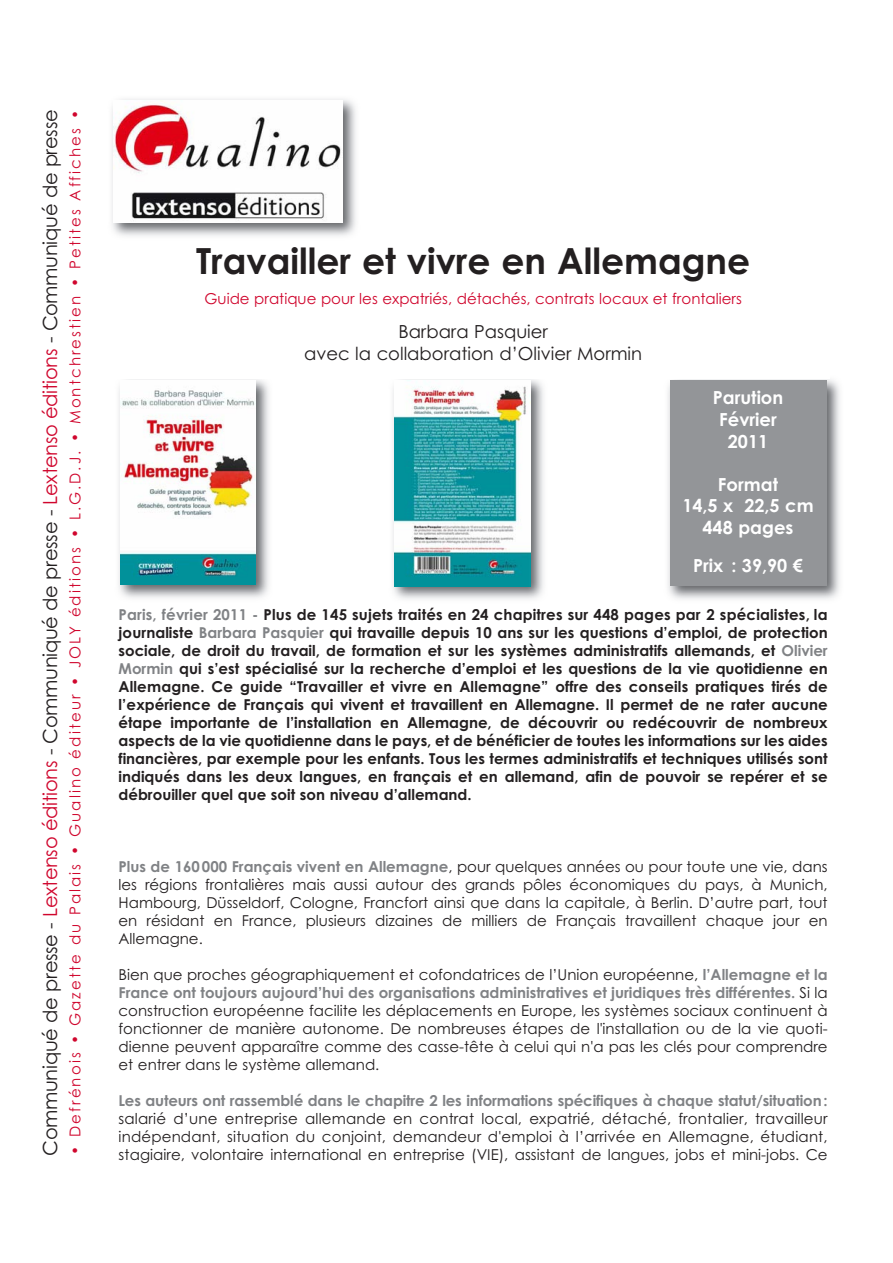
<style>
.page{position:relative;width:893px;height:1263px;background:#fff}
.page>*{position:absolute;margin:0;border:0;box-sizing:border-box;transform-origin:0 0}
.t1{font:700 36px "Century Gothic";color:#231f20}
.t2{font:19.5px "Century Gothic";letter-spacing:-.015em;color:#231f20}
.t3{font:700 18px/21.6px "Century Gothic";color:#fff;text-align:center}
.t4{font:18px/21.6px "Century Gothic";color:#231f20;text-align:center}
.t5{font:15px/18px "Century Gothic";color:#231f20;text-align:justify}
.t6{font:700 15px/18px "Century Gothic";color:#231f20;text-align:justify}
.t7{font:15px "Century Gothic";letter-spacing:.14em;color:#d0062d}
.t8{font:700 15px "Century Gothic";letter-spacing:-.01em;color:#808285}
.t9{font:15px "Century Gothic";color:#d0062d}
.s1{color:#d0062d}
.s2{color:#808285}
.s3{font-weight:700;color:#808285}
</style>
<div class="page">
<img style="left:112px;top:99px;width:244px;height:137px">
<img style="left:114px;top:101px;width:228px;height:122px">
<img style="left:119px;top:379px;width:150px;height:219px">
<img style="left:120px;top:380px;width:135px;height:205px">
<img style="left:393px;top:379px;width:151px;height:220px">
<img style="left:395px;top:380px;width:136px;height:206px">
<img style="left:668px;top:379px;width:172px;height:220px">
<div style="left:670px;top:380px;width:156px;height:206px;background:#939598"></div>
<h2 class="t2" style="left:39px;top:1156px;width:1048px;rotate:-90deg">Communiqué de presse - <span class="s1">Lextenso éditions</span> - Communiqué de presse - <span class="s1">Lextenso éditions</span> - Communiqué de presse</h2>
<p class="t7" style="left:67px;top:1155px;width:1046px;rotate:-90deg">• Defrénois • Gazette du Palais • Gualino éditeur • JOLY éditions • L.G.D.J. • Montchrestien • Petites Affiches •</p>
<h1 class="t1" style="left:196px;top:241px;width:556px">Travailler et vivre en Allemagne</h1>
<p class="t9" style="left:204px;top:290px;width:539px">Guide pratique pour les expatriés, détachés, contrats locaux et frontaliers</p>
<p class="t4" style="left:304px;top:321px;width:340px">Barbara Pasquier<br>avec la collaboration d’Olivier Mormin</p>
<p class="t3" style="left:713px;top:387px;width:72px">Parution<br>Février<br>2011</p>
<p class="t3" style="left:682px;top:474px;width:133px">Format<br>14,5 x 22,5 cm<br>448 pages</p>
<p class="t3" style="left:693px;top:555px;width:111px">Prix : 39,90 €</p>
<p class="t6" style="left:119px;top:605px;width:711px"><span class="s2">Paris, février 2011 -</span> Plus de 145 sujets traités en 24 chapitres sur 448 pages par 2 spécialistes, la journaliste <span class="s2">Barbara Pasquier</span> qui travaille depuis 10 ans sur les questions d’emploi, de protection sociale, de droit du travail, de formation et sur les systèmes administratifs allemands, et <span class="s2">Olivier Mormin</span> qui s’est spécialisé sur la recherche d’emploi et les questions de la vie quotidienne en Allemagne. Ce guide “Travailler et vivre en Allemagne” offre des conseils pratiques tirés de l’expérience de Français qui vivent et travaillent en Allemagne. Il permet de ne rater aucune étape importante de l’installation en Allemagne, de découvrir ou redécouvrir de nombreux aspects de la vie quotidienne dans le pays, et de bénéficier de toutes les informations sur les aides financières, par exemple pour les enfants. Tous les termes administratifs et techniques utilisés sont indiqués dans les deux langues, en français et en allemand, afin de pouvoir se repérer et se débrouiller quel que soit son niveau d’allemand.</p>
<p class="t5" style="left:119px;top:857px;width:711px"><span class="s3">Plus de 160 000 Français vivent en Allemagne</span>, pour quelques années ou pour toute une vie, dans les régions frontalières mais aussi autour des grands pôles économiques du pays, à Munich, Hambourg, Düsseldorf, Cologne, Francfort ainsi que dans la capitale, à Berlin. D’autre part, tout en résidant en France, plusieurs dizaines de milliers de Français travaillent chaque jour en Allemagne.</p>
<p class="t5" style="left:119px;top:965px;width:711px">Bien que proches géographiquement et cofondatrices de l’Union européenne, <span class="s3">l’Allemagne et la France ont toujours aujourd’hui des organisations administratives et juridiques très différentes.</span> Si la construction européenne facilite les déplacements en Europe, les systèmes sociaux continuent à fonctionner de manière autonome. De nombreuses étapes de l'installation ou de la vie quoti&shy;dienne peuvent apparaître comme des casse-tête à celui qui n'a pas les clés pour comprendre et entrer dans le système allemand.</p>
<p class="t8" style="left:119px;top:1092px;width:711px">Les auteurs ont rassemblé dans le chapitre 2 les informations spécifiques à chaque statut/situation:</p>
<p class="t5" style="left:119px;top:1109px;width:711px">salarié d’une entreprise allemande en contrat local, expatrié, détaché, frontalier, travailleur indépendant, situation du conjoint, demandeur d'emploi à l’arrivée en Allemagne, étudiant, stagiaire, volontaire international en entreprise (VIE), assistant de langues, jobs et mini-jobs. Ce</p>
</div>
